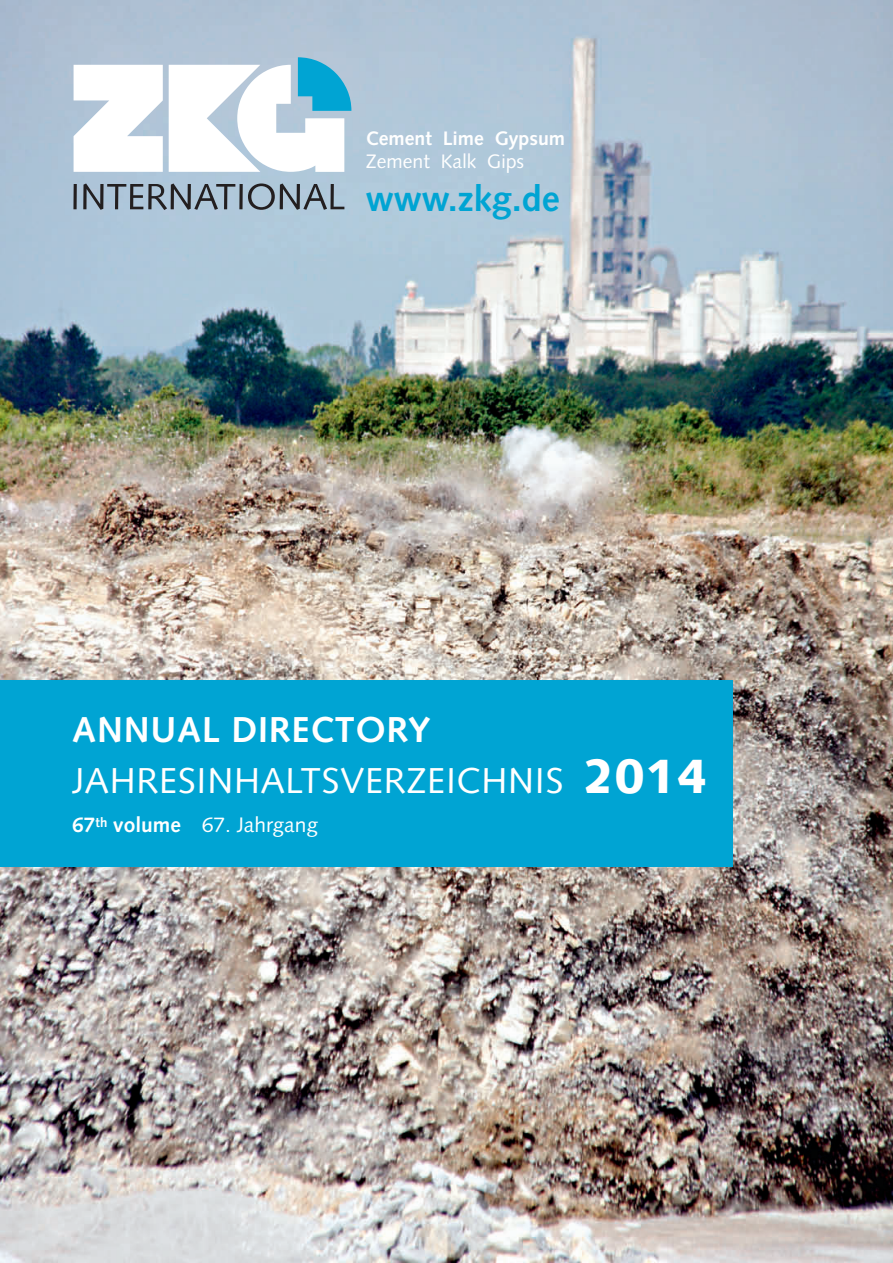
<style>
.page{position:relative;width:893px;height:1263px;background:#fff}
.page>*{position:absolute;margin:0;border:0;box-sizing:border-box;transform-origin:0 0}
.t1{font:36px/51px "Syntax LT Std";letter-spacing:.02em;color:#fff}
.t2{font:700 36px "Syntax LT Std";color:#00a4d3}
.t3{font:21px "Syntax LT Std";color:#fff}
.t4{font:700 19.5px "Syntax LT Std";color:#fff}
.t5{font:19.5px "Syntax LT Std";color:#fff}
.s1{font-weight:700}
.s2{font-weight:900;font-size:48px}
</style>
<div class="page">
<img style="left:0;top:0;width:893px;height:1263px">
<div style="left:0;top:680px;width:733px;height:186px;background:#00a4d3"></div>
<svg style="left:74px;top:65px;width:89px;height:107px"></svg>
<svg style="left:169px;top:57px;width:182px;height:115px"></svg>
<svg style="left:73px;top:183px;width:271px;height:27px;background:#8596a3"></svg>
<p class="t4" style="left:366px;top:127px;width:201px">Cement Lime Gypsum</p>
<p class="t5" style="left:366px;top:150px;width:160px">Zement Kalk Gips</p>
<p class="t2" style="left:366px;top:178px;width:196px">www.zkg.de</p>
<p class="t1" style="left:72px;top:704px;width:637px"><span class="s1">ANNUAL DIRECTORY<br></span>JAHRESINHALTSVERZEICHNIS <span class="s2">2014</span></p>
<p class="t3" style="left:72px;top:812px;width:247px"><span class="s1">67</span><sup>th</sup> <span class="s1">volume</span> 67. Jahrgang</p>
</div>
